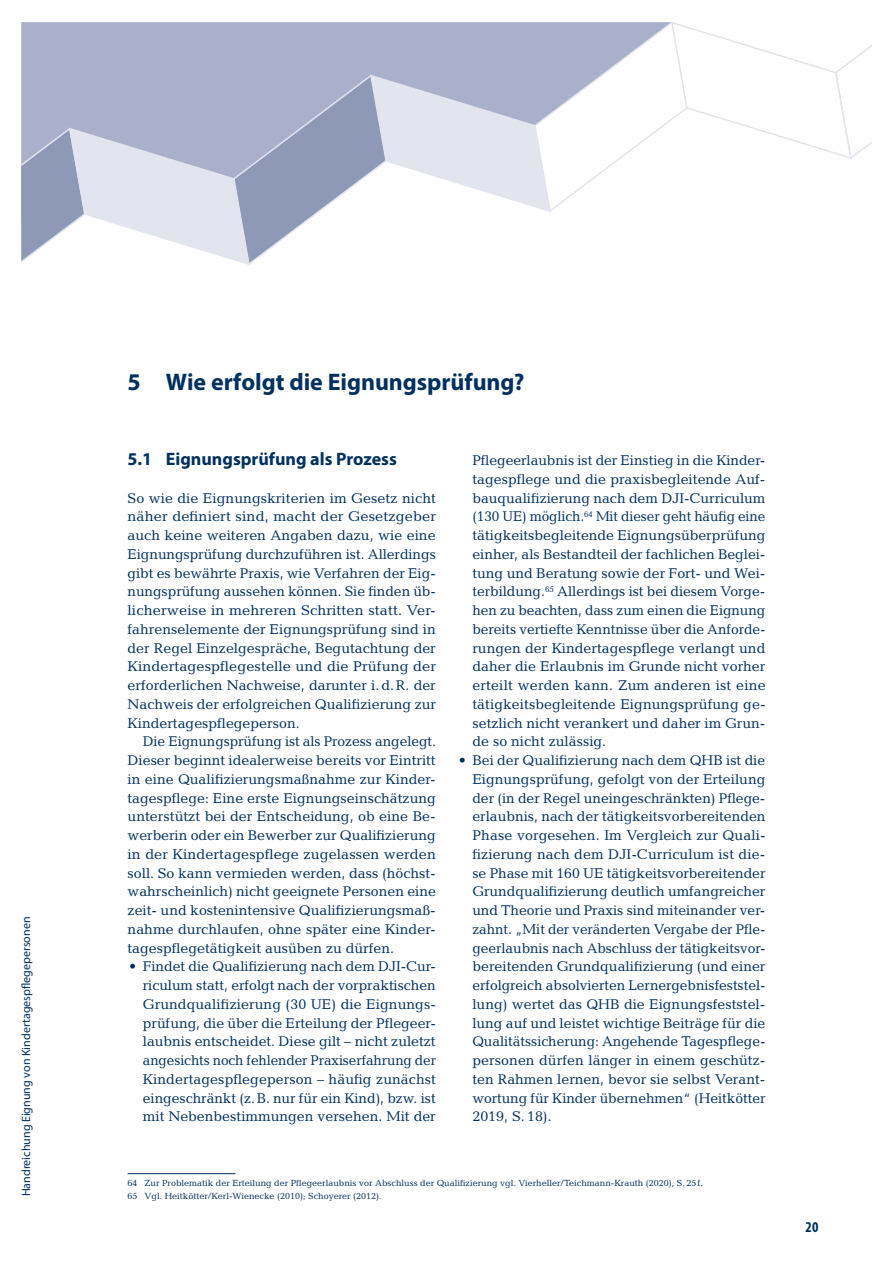
<style>
.page{position:relative;width:893px;height:1263px;background:#fff}
.page>*{position:absolute;margin:0;border:0;box-sizing:border-box;transform-origin:0 0}
.t1{font:700 24px "Myriad Pro";color:#00305e}
.t2{font:700 18px "Myriad Pro";color:#00305e}
.t3{font:700 condensed 15px "Myriad Pro";color:#00305e}
.t4{font:14.25px/18.8px "Candida Std";color:#00305e;text-align:justify}
.t5{font:12px "Myriad Pro";color:#00305e}
.t6{font:9px/12.8px "Candida Std";color:#00305e}
</style>
<div class="page">
<svg style="left:21px;top:21px;width:851px;height:244px"></svg>
<hr style="left:128px;top:1173px;width:108px;height:1px;background:#00305e">
<p class="t5" style="left:19px;top:1196px;width:281px;rotate:-90deg">Handreichung Eignung von Kindertagespflegepersonen</p>
<h1 class="t1" style="left:128px;top:366px;width:398px">5 Wie erfolgt die Eignungsprüfung?</h1>
<p class="t2" style="left:128px;top:447px;width:271px">5.1 Eignungsprüfung als Prozess</p>
<p class="t4" style="left:128px;top:488px;width:310px">So wie die Eignungskriterien im Gesetz nicht näher definiert sind, macht der Gesetzgeber auch keine weiteren Angaben dazu, wie eine Eignungsprüfung durchzuführen ist. Allerdings gibt es bewährte Praxis, wie Verfahren der Eig&shy;nungsprüfung aussehen können. Sie finden üb&shy;licherweise in mehreren Schritten statt. Ver&shy;fahrenselemente der Eignungsprüfung sind in der Regel Einzelgespräche, Begutachtung der Kindertagespflegestelle und die Prüfung der erforderlichen Nachweise, darunter i.d.R. der Nachweis der erfolgreichen Qualifizierung zur Kindertagespflegeperson.</p>
<p class="t4" style="left:128px;top:732px;width:310px;text-indent:15px">Die Eignungsprüfung ist als Prozess angelegt.<br>Dieser beginnt idealerweise bereits vor Eintritt in eine Qualifizierungsmaßnahme zur Kinder&shy;tagespflege: Eine erste Eignungseinschätzung unterstützt bei der Entscheidung, ob eine Be&shy;werberin oder ein Bewerber zur Qualifizierung in der Kindertagespflege zugelassen werden soll. So kann vermieden werden, dass (höchst&shy;wahrscheinlich) nicht geeignete Personen eine zeit- und kostenintensive Qualifizierungsmaß&shy;nahme durchlaufen, ohne später eine Kinder&shy;tagespflegetätigkeit ausüben zu dürfen.</p>
<p class="t4" style="left:143px;top:957px;width:295px;text-indent:-14px">• Findet die Qualifizierung nach dem DJI-Cur&shy;riculum statt, erfolgt nach der vorpraktischen Grundqualifizierung (30 UE) die Eignungs&shy;prüfung, die über die Erteilung der Pflegeer&shy;laubnis entscheidet. Diese gilt – nicht zuletzt angesichts noch fehlender Praxiserfahrung der Kindertagespflegeperson – häufig zunächst eingeschränkt (z.B. nur für ein Kind), bzw. ist mit Nebenbestimmungen versehen. Mit der</p>
<p class="t4" style="left:472px;top:451px;width:295px">Pflegeerlaubnis ist der Einstieg in die Kinder&shy;tagespflege und die praxisbegleitende Auf&shy;bauqualifizierung nach dem DJI-Curriculum (130 UE) möglich.<sup>64</sup> Mit dieser geht häufig eine tätigkeitsbegleitende Eignungsüberprüfung einher, als Bestandteil der fachlichen Beglei&shy;tung und Beratung sowie der Fort- und Wei&shy;terbildung.<sup>65</sup> Allerdings ist bei diesem Vorge&shy;hen zu beachten, dass zum einen die Eignung bereits vertiefte Kenntnisse über die Anforde&shy;rungen der Kindertagespflege verlangt und daher die Erlaubnis im Grunde nicht vorher erteilt werden kann. Zum anderen ist eine tätigkeitsbegleitende Eignungsprüfung ge&shy;setzlich nicht verankert und daher im Grun&shy;de so nicht zulässig.</p>
<p class="t4" style="left:472px;top:751px;width:295px;text-indent:-14px">• Bei der Qualifizierung nach dem QHB ist die Eignungsprüfung, gefolgt von der Erteilung der (in der Regel uneingeschränkten) Pflege&shy;erlaubnis, nach der tätigkeitsvorbereitenden Phase vorgesehen. Im Vergleich zur Quali&shy;fizierung nach dem DJI-Curriculum ist die&shy;se Phase mit 160 UE tätigkeitsvorbereitender Grundqualifizierung deutlich umfangreicher und Theorie und Praxis sind miteinander ver&shy;zahnt. „Mit der veränderten Vergabe der Pfle&shy;geerlaubnis nach Abschluss der tätigkeitsvor&shy;bereitenden Grundqualifizierung (und einer erfolgreich absolvierten Lernergebnisfeststel&shy;lung) wertet das QHB die Eignungsfeststel&shy;lung auf und leistet wichtige Beiträge für die Qualitätssicherung: Angehende Tagespflege&shy;personen dürfen länger in einem geschütz&shy;ten Rahmen lernen, bevor sie selbst Verant&shy;wortung für Kinder übernehmen“ (Heitkötter 2019, S. 18).</p>
<p class="t6" style="left:128px;top:1177px;width:577px">64 Zur Problematik der Erteilung der Pflegeerlaubnis vor Abschluss der Qualifizierung vgl. Vierheller/Teichmann-Krauth (2020), S. 25f.<br>65 Vgl. Heitkötter/Kerl-Wienecke (2010); Schoyerer (2012).</p>
<p class="t3" style="left:806px;top:1217px;width:14px">20</p>
</div>
